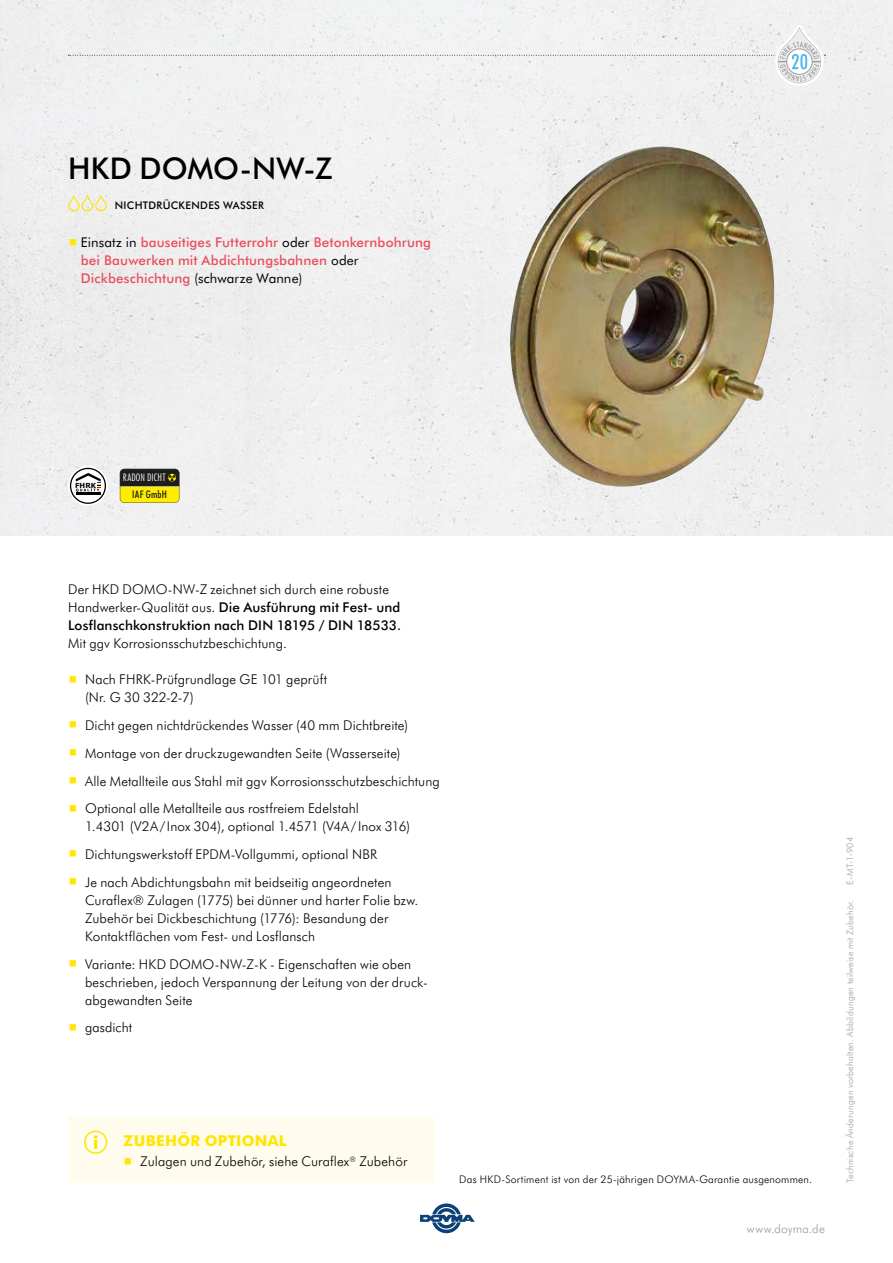
<style>
.page{position:relative;width:893px;height:1263px;background:#fff}
.page>*{position:absolute;margin:0;border:0;box-sizing:border-box;transform-origin:0 0}
.t1{font:500 30px "Futura BT";letter-spacing:.005em;color:#000}
.t2{font:800 15px "Futura BT";letter-spacing:.015em;color:#ffe500}
.t3{font:300 13.5px/18px "Futura BT";letter-spacing:.005em;color:#000}
.t4{font:500 13.5px/18px "Futura BT";letter-spacing:.01em;color:#000}
.t5{font:500 13.5px/18px "Futura BT";letter-spacing:.01em;color:#ea4f5f}
.t6{font:300 12px "Futura BT";letter-spacing:.015em;color:#9c9c9d}
.t7{font:300 10.5px "Futura BT";letter-spacing:.02em;color:#000}
.t8{font:500 10.5px "Futura BT";letter-spacing:.03em;color:#000}
.t9{font:300 condensed 10.5px "Futura BT";letter-spacing:.015em;color:#fff}
.t10{font:500 condensed 10.5px "Futura BT";letter-spacing:.02em;color:#1d1d1c}
.t11{font:300 9px "Futura BT";letter-spacing:.02em;color:#9c9c9d}
.t12{font:700 6.9px "Verdana";color:#000}
.s1{font-weight:400;color:#000}
.s2{font-weight:300}
</style>
<div class="page">
<div style="left:0;top:0;width:893px;height:535px;background:#efefef"></div>
<svg style="left:420px;top:1203px;width:55px;height:30px"></svg>
<img style="left:509px;top:146px;width:266px;height:341px">
<svg style="left:68px;top:25px;width:758px;height:61px"></svg>
<svg style="left:68px;top:194px;width:39px;height:17px"></svg>
<div style="left:68px;top:1117px;width:366px;height:66px;background:#fffced"></div>
<div style="left:81px;top:1127px;width:30px;height:30px;background:#fffef6;border-radius:50%"></div>
<div style="left:85px;top:1131px;width:22px;height:22px;background:#fffced;border-radius:50%"></div>
<div style="left:84px;top:1130px;width:23px;height:24px;border:2px solid #ffe500;border-radius:50%"></div>
<svg style="left:94px;top:1135px;width:3px;height:14px"></svg>
<svg style="left:120px;top:469px;width:59px;height:34px;background:#8c8315"></svg>
<div style="left:68px;top:466px;width:40px;height:40px;background:#fff;border-radius:50%"></div>
<svg style="left:70px;top:468px;width:36px;height:36px"></svg>
<svg style="left:70px;top:239px;width:6px;height:6px"></svg>
<h1 class="t1" style="left:68px;top:147px;width:266px">HKD DOMO-NW-Z</h1>
<p class="t8" style="left:115px;top:198px;width:151px">NICHTDRÜCKENDES WASSER</p>
<p class="t5" style="left:81px;top:233px;width:352px"><span class="s1">Einsatz in</span> bauseitiges Futterrohr <span class="s1">oder</span> Betonkernbohrung bei Bauwerken mit Abdichtungsbahnen <span class="s1">oder<br></span>Dickbeschichtung <span class="s1">(schwarze Wanne)</span></p>
<p class="t12" style="left:75px;top:480px;width:23px">FHRK</p>
<p class="t9" style="left:123px;top:470px;width:44px">RADON DICHT</p>
<p class="t10" style="left:132px;top:487px;width:36px">IAF GmbH</p>
<p class="t4" style="left:68px;top:580px;width:335px"><span class="s2">Der HKD DOMO-NW-Z zeichnet sich durch eine robuste<br>Handwerker-Qualität aus.</span> Die Ausführung mit Fest- und<br>Losflanschkonstruktion nach DIN 18195 / DIN 18533.</p>
<p class="t3" style="left:68px;top:634px;width:220px">Mit ggv Korrosionsschutzbeschichtung.</p>
<p class="t3" style="left:85px;top:670px;width:244px">Nach FHRK-Prüfgrundlage GE 101 geprüft (Nr. G 30 322-2-7)</p>
<p class="t3" style="left:85px;top:711px;width:356px;line-height:27.8px">Dicht gegen nichtdrückendes Wasser (40 mm Dichtbreite)<br>Montage von der druckzugewandten Seite (Wasserseite)<br>Alle Metallteile aus Stahl mit ggv Korrosionsschutzbeschichtung Optional alle Metallteile aus rostfreiem Edelstahl</p>
<p class="t3" style="left:85px;top:812px;width:327px;line-height:27.8px">1.4301 (V2A/ Inox 304), optional 1.4571 (V4A/ Inox 316)<br>Dichtungswerkstoff EPDM-Vollgummi, optional NBR<br>Je nach Abdichtungsbahn mit beidseitig angeordneten</p>
<p class="t3" style="left:85px;top:891px;width:335px">Curaflex® Zulagen (1775) bei dünner und harter Folie bzw.<br>Zubehör bei Dickbeschichtung (1776): Besandung der<br>Kontaktflächen vom Fest- und Losflansch</p>
<p class="t3" style="left:85px;top:954px;width:344px">Variante: HKD DOMO-NW-Z-K - Eigenschaften wie oben beschrieben, jedoch Verspannung der Leitung von der druck&shy;abgewandten Seite</p>
<p class="t3" style="left:85px;top:1018px;width:49px">gasdicht</p>
<p class="t2" style="left:123px;top:1130px;width:165px">ZUBEHÖR OPTIONAL</p>
<p class="t3" style="left:140px;top:1152px;width:268px">Zulagen und Zubehör, siehe Curaflex<sup>®</sup> Zubehör</p>
<p class="t7" style="left:459px;top:1172px;width:354px">Das HKD-Sortiment ist von der 25-jährigen DOYMA-Garantie ausgenommen.</p>
<p class="t6" style="left:747px;top:1221px;width:79px">www.doyma.de</p>
<p class="t11" style="left:844px;top:884px;width:49px;rotate:-90deg">E-MT-1-904</p>
<p class="t11" style="left:844px;top:1183px;width:285px;rotate:-90deg">Technische Änderungen vorbehalten. Abbildungen teilweise mit Zubehör.</p>
</div>
